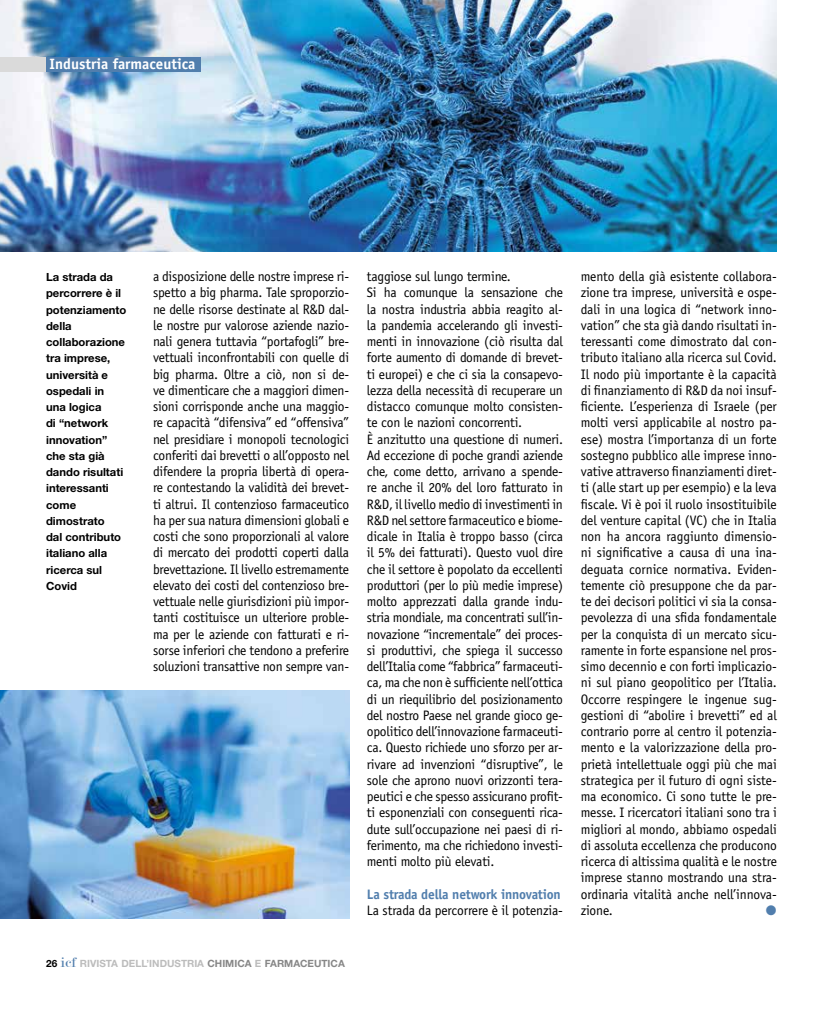
<style>
.page{position:relative;width:823px;height:1010px;background:#fff}
.page>*{position:absolute;margin:0;border:0;box-sizing:border-box;transform-origin:0 0}
.t1{font:700 15px "Officina Sans";color:#fff}
.t2{font:13.75px/16.2px "Officina Sans";letter-spacing:-.015em;color:#000;text-align:justify}
.t3{font:700 13.75px "Officina Sans";letter-spacing:-.015em;color:#517ead}
.t4{font:13.75px "Zapf Dingbats ITC";color:#517ead}
.t5{font:700 11.25px/16.2px "Helvetica Neue";color:#000}
.t6{font:700 10px "Helvetica Neue";color:#bcbcbc}
.s1{color:#000}
.s2{font-family:"Modern";font-weight:400;font-size:15px;color:#517ead}
.s3{color:#878787}
</style>
<div class="page">
<img style="left:0;top:0;width:776px;height:252px">
<div style="left:0;top:57px;width:46px;height:14px;background:#dadada"></div>
<div style="left:46px;top:57px;width:155px;height:14px;background:#517ead"></div>
<img style="left:0;top:690px;width:349px;height:228px">
<p class="t1" style="left:50px;top:55px;width:147px">Industria farmaceutica</p>
<p class="t5" style="left:46px;top:269px;width:82px">La strada da percorrere è il potenziamento della collaborazione tra imprese, università e ospedali in una logica<br>di “network innovation” che sta già dando risultati interessanti come dimostrato<br>dal contributo italiano alla ricerca sul<br>Covid</p>
<p class="t2" style="left:153px;top:268px;width:197px">a disposizione delle nostre imprese ri&shy;spetto a big pharma. Tale sproporzio&shy;ne delle risorse destinate al R&amp;D dal&shy;le nostre pur valorose aziende nazio&shy;nali genera tuttavia “portafogli” bre&shy;vettuali inconfrontabili con quelle di big pharma. Oltre a ciò, non si de&shy;ve dimenticare che a maggiori dimen&shy;sioni corrisponde anche una maggio&shy;re capacità “difensiva” ed “offensiva” nel presidiare i monopoli tecnologici conferiti dai brevetti o all’opposto nel difendere la propria libertà di opera&shy;re contestando la validità dei brevet&shy;ti altrui. Il contenzioso farmaceutico ha per sua natura dimensioni globali e costi che sono proporzionali al valore di mercato dei prodotti coperti dalla brevettazione. Il livello estremamente elevato dei costi del contenzioso bre&shy;vettuale nelle giurisdizioni più impor&shy;tanti costituisce un ulteriore proble&shy;ma per le aziende con fatturati e ri&shy;sorse inferiori che tendono a preferire soluzioni transattive non sempre van-</p>
<p class="t6" style="left:46px;top:957px;width:300px"><span class="s1">26</span> <span class="s2">icf</span> RIVISTA DELL’INDUSTRIA <span class="s3">CHIMICA</span> E <span class="s3">FARMACEUTICA</span></p>
<p class="t2" style="left:366px;top:268px;width:197px;text-align:left">taggiose sul lungo termine.<br>Si ha comunque la sensazione che la nostra industria abbia reagito al&shy;la pandemia accelerando gli investi&shy;menti in innovazione (ciò risulta dal forte aumento di domande di brevet&shy;ti europei) e che ci sia la consapevo&shy;lezza della necessità di recuperare un distacco comunque molto consisten&shy;te con le nazioni concorrenti.<br>È anzitutto una questione di numeri.<br>Ad eccezione di poche grandi aziende che, come detto, arrivano a spende&shy;re anche il 20% del loro fatturato in R&amp;D, il livello medio di investimenti in R&amp;D nel settore farmaceutico e biome&shy;dicale in Italia è troppo basso (circa il 5% dei fatturati). Questo vuol dire che il settore è popolato da eccellenti produttori (per lo più medie imprese) molto apprezzati dalla grande indu&shy;stria mondiale, ma concentrati sull’in&shy;novazione “incrementale” dei proces&shy;si produttivi, che spiega il successo dell’Italia come “fabbrica” farmaceuti&shy;ca, ma che non è sufficiente nell’ottica di un riequilibrio del posizionamento del nostro Paese nel grande gioco ge&shy;opolitico dell’innovazione farmaceuti&shy;ca. Questo richiede uno sforzo per ar&shy;rivare ad invenzioni “disruptive”, le sole che aprono nuovi orizzonti tera&shy;peutici e che spesso assicurano profit&shy;ti esponenziali con conseguenti rica&shy;dute sull’occupazione nei paesi di ri&shy;ferimento, ma che richiedono investi&shy;menti molto più elevati.</p>
<p class="t3" style="left:366px;top:885px;width:195px">La strada della network innovation</p>
<p class="t2" style="left:366px;top:902px;width:197px">La strada da percorrere è il potenzia-</p>
<p class="t2" style="left:580px;top:268px;width:197px">mento della già esistente collabora&shy;zione tra imprese, università e ospe&shy;dali in una logica di “network inno&shy;vation” che sta già dando risultati in&shy;teressanti come dimostrato dal con&shy;tributo italiano alla ricerca sul Covid.<br>Il nodo più importante è la capacità di finanziamento di R&amp;D da noi insuf&shy;ficiente. L’esperienza di Israele (per molti versi applicabile al nostro pa&shy;ese) mostra l’importanza di un forte sostegno pubblico alle imprese inno&shy;vative attraverso finanziamenti diret&shy;ti (alle start up per esempio) e la leva fiscale. Vi è poi il ruolo insostituibile del venture capital (VC) che in Italia non ha ancora raggiunto dimensio&shy;ni significative a causa di una ina&shy;deguata cornice normativa. Eviden&shy;temente ciò presuppone che da par&shy;te dei decisori politici vi sia la consa&shy;pevolezza di una sfida fondamentale per la conquista di un mercato sicu&shy;ramente in forte espansione nel pros&shy;simo decennio e con forti implicazio&shy;ni sul piano geopolitico per l’Italia.<br>Occorre respingere le ingenue sug&shy;gestioni di “abolire i brevetti” ed al contrario porre al centro il potenzia&shy;mento e la valorizzazione della pro&shy;prietà intellettuale oggi più che mai strategica per il futuro di ogni siste&shy;ma economico. Ci sono tutte le pre&shy;messe. I ricercatori italiani sono tra i migliori al mondo, abbiamo ospedali di assoluta eccellenza che producono ricerca di altissima qualità e le nostre imprese stanno mostrando una stra&shy;ordinaria vitalità anche nell’innova&shy;zione.</p>
<p class="t4" style="left:765px;top:904px;width:12px">●</p>
</div>
